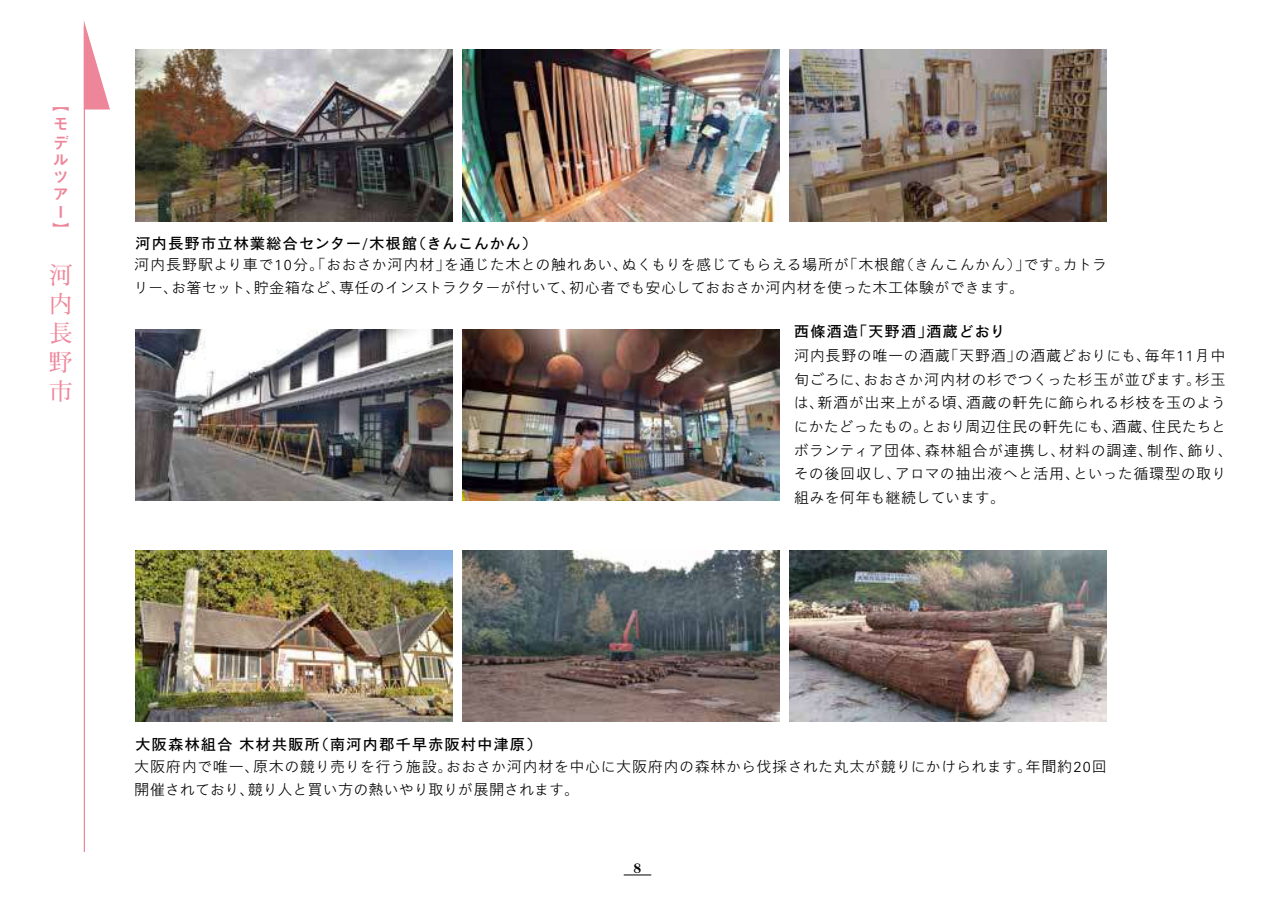
<style>
.page{position:relative;width:1275px;height:903px;background:#fff}
.page>*{position:absolute;margin:0;border:0;box-sizing:border-box;transform-origin:0 0}
.t1{font:500 24.15px/29.1px "Iwa Min Pro";color:#ee869a;text-align:justify}
.t2{font:16.1px/18px "Midashi Go Pro MB31";color:#ee869a}
.t3{font:14.88px "Iwa O Go Pro Db";letter-spacing:.1em;color:#000}
.t4{font:300 14.53px/23.6px "Iwa O Go Pro";letter-spacing:.06em;color:#000}
.t5{font:700 13.65px "Century 725 BT";color:#000}
</style>
<div class="page">
<svg style="left:624px;top:875px;width:27px;height:1px"></svg>
<img style="left:136px;top:50px;width:316px;height:171px">
<img style="left:136px;top:329px;width:316px;height:172px">
<img style="left:136px;top:550px;width:316px;height:171px">
<img style="left:463px;top:50px;width:316px;height:171px">
<img style="left:463px;top:329px;width:316px;height:172px">
<img style="left:463px;top:550px;width:316px;height:172px">
<img style="left:790px;top:50px;width:316px;height:171px">
<img style="left:790px;top:550px;width:316px;height:172px">
<hr style="left:84px;top:26px;width:1px;height:826px;background:#ee869a">
<svg style="left:84px;top:21px;width:26px;height:88px"></svg>
<p class="t2" style="left:53px;top:93px;width:18px">【モデルツアー】</p>
<h1 class="t1" style="left:49px;top:260px;width:25px">河内長野市</h1>
<p class="t4" style="left:134px;top:252px;width:975px">河内長野駅より車で10分。「おおさか河内材」を通じた木との触れあい、ぬくもりを感じてもらえる場所が「木根館（きんこんかん）」です。カトラリー、お箸セット、貯金箱など、専任のインストラクターが付いて、初心者でも安心しておおさか河内材を使った木工体験ができます。</p>
<p class="t3" style="left:136px;top:233px;width:403px">河内長野市立林業総合センター/木根館（きんこんかん）</p>
<p class="t3" style="left:794px;top:322px;width:212px">西條酒造「天野酒」酒蔵どおり</p>
<p class="t4" style="left:794px;top:343px;width:440px">河内長野の唯一の酒蔵「天野酒」の酒蔵どおりにも、毎年11月中旬ごろに、おおさか河内材の杉でつくった杉玉が並びます。杉玉は、新酒が出来上がる頃、酒蔵の軒先に飾られる杉枝を玉のようにかたどったもの。とおり周辺住民の軒先にも、酒蔵、住民たちとボランティア団体、森林組合が連携し、材料の調達、制作、飾り、その後回収し、アロマの抽出液へと活用、といった循環型の取り組みを何年も継続しています。</p>
<p class="t3" style="left:136px;top:734px;width:407px">大阪森林組合 木材共販所（南河内郡千早赤阪村中津原）</p>
<p class="t4" style="left:135px;top:754px;width:973px">大阪府内で唯一、原木の競り売りを行う施設。おおさか河内材を中心に大阪府内の森林から伐採された丸太が競りにかけられます。年間約20回開催されており、競り人と買い方の熱いやり取りが展開されます。</p>
<p class="t5" style="left:634px;top:860px;width:9px">8</p>
</div>
